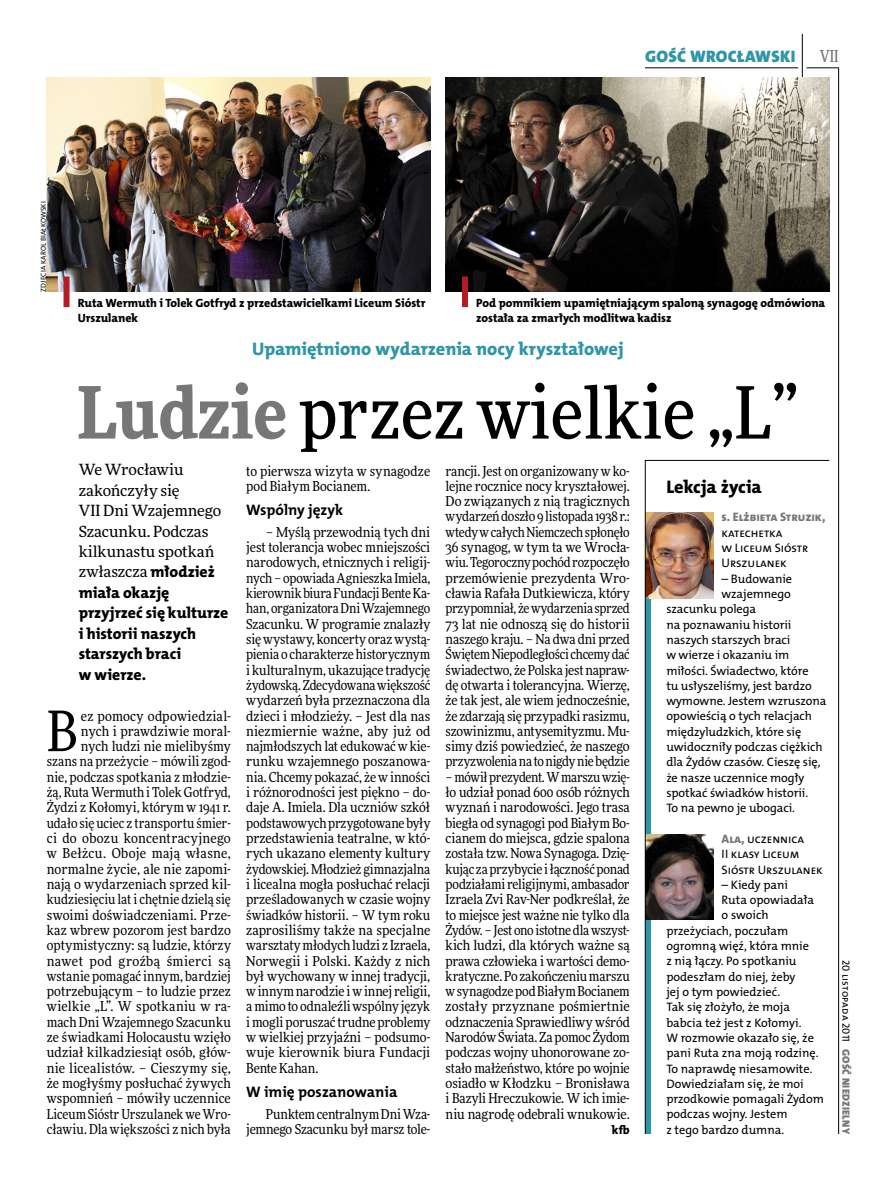
<style>
.page{position:relative;width:893px;height:1191px;background:#fff}
.page>*{position:absolute;margin:0;border:0;box-sizing:border-box;transform-origin:0 0}
.t1{font:500 72px "Freeday Narrow";color:#000}
.t2{font:55.95px "Freeday Narrow News";color:#000}
.t3{font:18.3px "The Mix HP8 Ex Bld";letter-spacing:-.005em;color:#2f95a8}
.t4{font:18.3px "The Mix HP8 Ex Bld";letter-spacing:-.005em;color:#000}
.t5{font:16.65px "The Mix HP9 Blk";letter-spacing:.02em;color:#2f95a8}
.t6{font:500 16.5px "Freeday Narrow";color:#777778;scale:.9 1}
.t7{font:15.75px/20.4px "The Mix HP8 Ex Bld";letter-spacing:-.005em;color:#000}
.t8{font:15.45px/20.4px "Freeday News";letter-spacing:-.005em;color:#000}
.t9{font:15.3px "The Mix HP7 Bld";letter-spacing:-.015em;color:#000}
.t10{font:13.65px/15.3px "Freeday Narrow News";letter-spacing:.005em;color:#000;text-align:justify}
.t11{font:13.65px/15.3px "Freeday Narrow News";letter-spacing:-.015em;color:#000;text-align:right}
.t12{font:12.3px/15.3px "The Mix HP5 Plain";letter-spacing:-.005em;color:#000}
.t13{font:12.3px "The Mix HP8 Ex Bld";letter-spacing:-.005em;color:#777778}
.t14{font:12.3px "The Mix HP8 Ex Bld";color:#000}
.t15{font:12px/15.3px "The Mix HP8 Ex Bld";letter-spacing:-.005em;color:#000}
.t16{font:10.5px "The Mix HP5 Plain";color:#000}
.t17{font:10.5px "The Mix HP9 Blk";letter-spacing:.025em;color:#777778}
.t18{font:7.2px "The Mix HP5 Plain";letter-spacing:.015em;color:#000}
.s1{font-weight:900;color:#777778}
.s2{font-family:"The Mix HP8 Ex Bld";color:#777778}
.s3{font-family:"The Mix HP8 Ex Bld";font-size:15.75px}
</style>
<div class="page">
<hr style="left:806px;top:68px;width:33px;height:1px;background:#000">
<hr style="left:645px;top:68px;width:153px;height:1px;background:#000">
<hr style="left:838px;top:68px;width:1px;height:1066px;background:#000">
<hr style="left:802px;top:34px;width:1px;height:43px;background:#000">
<svg style="left:645px;top:460px;width:185px;height:674px"></svg>
<img style="left:47px;top:77px;width:383px;height:215px">
<img style="left:446px;top:77px;width:383px;height:215px">
<div style="left:64px;top:276px;width:6px;height:31px;background:#b51b24"></div>
<div style="left:462px;top:276px;width:6px;height:31px;background:#b51b24"></div>
<p class="t5" style="left:645px;top:46px;width:152px">GOŚĆ WROCŁAWSKI</p>
<p class="t6" style="left:820px;top:46px;width:22px">VII</p>
<p class="t18" style="left:39px;top:292px;width:92px;rotate:-90deg">zdjęcia Karol Białkowski</p>
<p class="t15" style="left:78px;top:295px;width:349px">Ruta Wermuth i Tolek Gotfryd z przedstawicielkami Liceum Sióstr<br>Urszulanek</p>
<p class="t15" style="left:476px;top:295px;width:350px">Pod pomnikiem upamiętniającym spaloną synagogę odmówiona została za zmarłych modlitwa kadisz</p>
<h3 class="t3" style="left:252px;top:337px;width:373px">Upamiętniono wydarzenia nocy kryształowej</h3>
<h1 class="t1" style="left:77px;top:368px;width:723px"><span class="s1">Ludzie</span> przez wielkie „L”</h1>
<h3 class="t4" style="left:666px;top:475px;width:97px">Lekcja życia</h3>
<p class="t13" style="left:722px;top:509px;width:105px">s. Elżbieta Struzik,</p>
<p class="t12" style="left:722px;top:525px;width:88px">katechetka<br>w Liceum Sióstr<br>Urszulanek</p>
<p class="t12" style="left:722px;top:571px;width:72px">– Budowanie</p>
<p class="t12" style="left:722px;top:586px;width:71px">wzajemnego</p>
<p class="t12" style="left:666px;top:601px;width:91px">szacunku polega</p>
<p class="t12" style="left:666px;top:617px;width:127px">na poznawaniu historii</p>
<p class="t12" style="left:666px;top:632px;width:126px">naszych starszych braci</p>
<p class="t12" style="left:666px;top:647px;width:125px">w wierze i okazaniu im</p>
<p class="t12" style="left:666px;top:663px;width:144px">miłości. Świadectwo, które</p>
<p class="t12" style="left:666px;top:678px;width:147px">tu usłyszeliśmy, jest bardzo</p>
<p class="t12" style="left:666px;top:693px;width:162px">wymowne. Jestem wzruszona</p>
<p class="t12" style="left:666px;top:708px;width:147px">opowieścią o tych relacjach</p>
<p class="t12" style="left:666px;top:724px;width:137px">międzyludzkich, które się</p>
<p class="t12" style="left:666px;top:739px;width:158px">uwidoczniły podczas ciężkich</p>
<p class="t12" style="left:666px;top:754px;width:156px">dla Żydów czasów. Cieszę się,</p>
<p class="t12" style="left:666px;top:770px;width:139px">że nasze uczennice mogły</p>
<p class="t12" style="left:666px;top:785px;width:143px">spotkać świadków historii.</p>
<p class="t12" style="left:666px;top:800px;width:130px">To na pewno je ubogaci.</p>
<p class="t12" style="left:722px;top:831px;width:103px"><span class="s2">Ala,</span> uczennica<br>II klasy Liceum<br>Sióstr Urszulanek</p>
<p class="t12" style="left:722px;top:877px;width:68px">– Kiedy pani</p>
<p class="t12" style="left:722px;top:892px;width:94px">Ruta opowiadała</p>
<p class="t12" style="left:722px;top:907px;width:48px">o swoich</p>
<p class="t12" style="left:666px;top:923px;width:124px">przeżyciach, poczułam</p>
<p class="t12" style="left:666px;top:938px;width:144px">ogromną więź, która mnie</p>
<p class="t12" style="left:666px;top:953px;width:132px">z nią łączy. Po spotkaniu</p>
<p class="t12" style="left:666px;top:969px;width:131px">podeszłam do niej, żeby</p>
<p class="t12" style="left:666px;top:984px;width:115px">jej o tym powiedzieć.</p>
<p class="t12" style="left:666px;top:999px;width:125px">Tak się złożyło, że moja</p>
<p class="t12" style="left:666px;top:1015px;width:137px">babcia też jest z Kołomyi.</p>
<p class="t12" style="left:666px;top:1030px;width:149px">W rozmowie okazało się, że</p>
<p class="t12" style="left:666px;top:1045px;width:154px">pani Ruta zna moją rodzinę.</p>
<p class="t12" style="left:666px;top:1060px;width:148px">To naprawdę niesamowite.</p>
<p class="t12" style="left:666px;top:1076px;width:139px">Dowiedziałam się, że moi</p>
<p class="t12" style="left:666px;top:1091px;width:159px">przodkowie pomagali Żydom</p>
<p class="t12" style="left:666px;top:1106px;width:123px">podczas wojny. Jestem</p>
<p class="t12" style="left:666px;top:1122px;width:119px">z tego bardzo dumna.</p>
<p class="t8" style="left:79px;top:459px;width:144px">We Wrocławiu zakończyły się<br>VII Dni Wzajemnego<br>Szacunku. Podczas kilkunastu spotkań zwłaszcza <span class="s3">młodzież</span></p>
<p class="t7" style="left:79px;top:582px;width:151px">miała okazję przyjrzeć się kulturze i historii naszych starszych braci<br>w wierze.</p>
<p class="t10" style="left:246px;top:463px;width:186px">to pierwsza wizyta w synagodze pod Białym Bocianem.</p>
<p class="t9" style="left:246px;top:500px;width:99px">Wspólny język</p>
<p class="t10" style="left:246px;top:524px;width:186px;text-indent:20px">– Myślą przewodnią tych dni jest tolerancja wobec mniejszości narodowych, etnicznych i religij&shy;nych – opowiada Agnieszka Imiela, kierownik biura Fundacji Bente Ka&shy;han, organizatora Dni Wzajemnego Szacunku. W programie znalazły się wystawy, koncerty oraz wystą&shy;pienia o charakterze historycznym i kulturalnym, ukazujące tradycję żydowską. Zdecydowana większość wydarzeń była przeznaczona dla dzieci i młodzieży. – Jest dla nas niezmiernie ważne, aby już od najmłodszych lat edukować w kie&shy;runku wzajemnego poszanowa&shy;nia. Chcemy pokazać, że w inności i różnorodności jest piękno – do&shy;daje A. Imiela. Dla uczniów szkół podstawowych przygotowane były przedstawienia teatralne, w któ&shy;rych ukazano elementy kultury żydowskiej. Młodzież gimnazjalna i licealna mogła posłuchać relacji prześladowanych w czasie wojny świadków historii. – W tym roku zaprosiliśmy także na specjalne warsztaty młodych ludzi z Izraela, Norwegii i Polski. Każdy z nich był wychowany w innej tradycji, w innym narodzie i w innej religii, a mimo to odnaleźli wspólny język i mogli poruszać trudne problemy w wielkiej przyjaźni – podsumo&shy;wuje kierownik biura Fundacji Bente Kahan.</p>
<p class="t9" style="left:246px;top:1081px;width:153px">W imię poszanowania</p>
<p class="t11" style="left:246px;top:1106px;width:186px">Punktem centralnym Dni Wza&shy;jemnego Szacunku był marsz tole-</p>
<p class="t10" style="left:446px;top:463px;width:186px">rancji. Jest on organizowany w ko&shy;lejne rocznice nocy kryształowej.<br>Do związanych z nią tragicznych wydarzeń doszło 9 listopada 1938 r.: wtedy w całych Niemczech spłonęło 36 synagog, w tym ta we Wrocła&shy;wiu. Tegoroczny pochód rozpoczęło przemówienie prezydenta Wro&shy;cławia Rafała Dutkiewicza, który przypomniał, że wydarzenia sprzed 73 lat nie odnoszą się do historii naszego kraju. – Na dwa dni przed Świętem Niepodległości chcemy dać świadectwo, że Polska jest napraw&shy;dę otwarta i tolerancyjna. Wierzę, że tak jest, ale wiem jednocześnie, że zdarzają się przypadki rasizmu, szowinizmu, antysemityzmu. Mu&shy;simy dziś powiedzieć, że naszego przyzwolenia na to nigdy nie będzie</p>
<p class="t10" style="left:446px;top:769px;width:186px">– mówił prezydent. W marszu wzię&shy;ło udział ponad 600 osób różnych wyznań i narodowości. Jego trasa biegła od synagogi pod Białym Bo&shy;cianem do miejsca, gdzie spalona została tzw. nowa synagoga. Dzię&shy;kując za przybycie i łączność ponad podziałami religijnymi, ambasador Izraela Zvi Rav-Ner podkreślał, że to miejsce jest ważne nie tylko dla Żydów. – Jest ono istotne dla wszyst&shy;kich ludzi, dla których ważne są prawa człowieka i wartości demo&shy;kratyczne. Po zakończeniu marszu w synagodze pod Białym Bocianem zostały przyznane pośmiertnie odznaczenia Sprawiedliwy wśród Narodów Świata. Za pomoc Żydom podczas wojny uhonorowane zo&shy;stało małżeństwo, które po wojnie osiadło w Kłodzku – Bronisława i Bazyli Hreczukowie. W ich imie&shy;niu nagrodę odebrali wnukowie.</p>
<p class="t14" style="left:612px;top:1122px;width:19px">kfb</p>
<p class="t10" style="left:47px;top:708px;width:186px;text-align:right">ez pomocy odpowiedzial-<br>nych i prawdziwie moral-<br>nych ludzi nie mielibyśmy<br>szans na przeżycie – mówili zgod&shy;nie, podczas spotkania z młodzie&shy;żą, Ruta Wermuth i Tolek Gotfryd,<br>Żydzi z Kołomyi, którym w 1941 r. udało się uciec z transportu śmier&shy;ci do obozu koncentracyjnego w Bełżcu. Oboje mają własne, normalne życie, ale nie zapomi&shy;nają o wydarzeniach sprzed kil&shy;kudziesięciu lat i chętnie dzielą się swoimi doświadczeniami. Prze&shy;kaz wbrew pozorom jest bardzo optymistyczny: są ludzie, którzy nawet pod groźbą śmierci są wstanie pomagać innym, bardziej potrzebującym – to ludzie przez wielkie „L”. W spotkaniu w ra&shy;mach Dni Wzajemnego Szacunku ze świadkami Holocaustu wzięło udział kilkadziesiąt osób, głów&shy;nie licealistów. – Cieszymy się, że mogłyśmy posłuchać żywych wspomnień – mówiły uczennice<br>Liceum Sióstr Urszulanek we Wro&shy;cławiu. Dla większości z nich była</p>
<h2 class="t2" style="left:47px;top:697px;width:32px">B</h2>
<p class="t16" style="left:853px;top:960px;width:84px;rotate:90deg">20 listopada 2011</p>
<p class="t17" style="left:853px;top:1049px;width:86px;rotate:90deg">GOŚĆ NIEDZIELNY</p>
</div>
